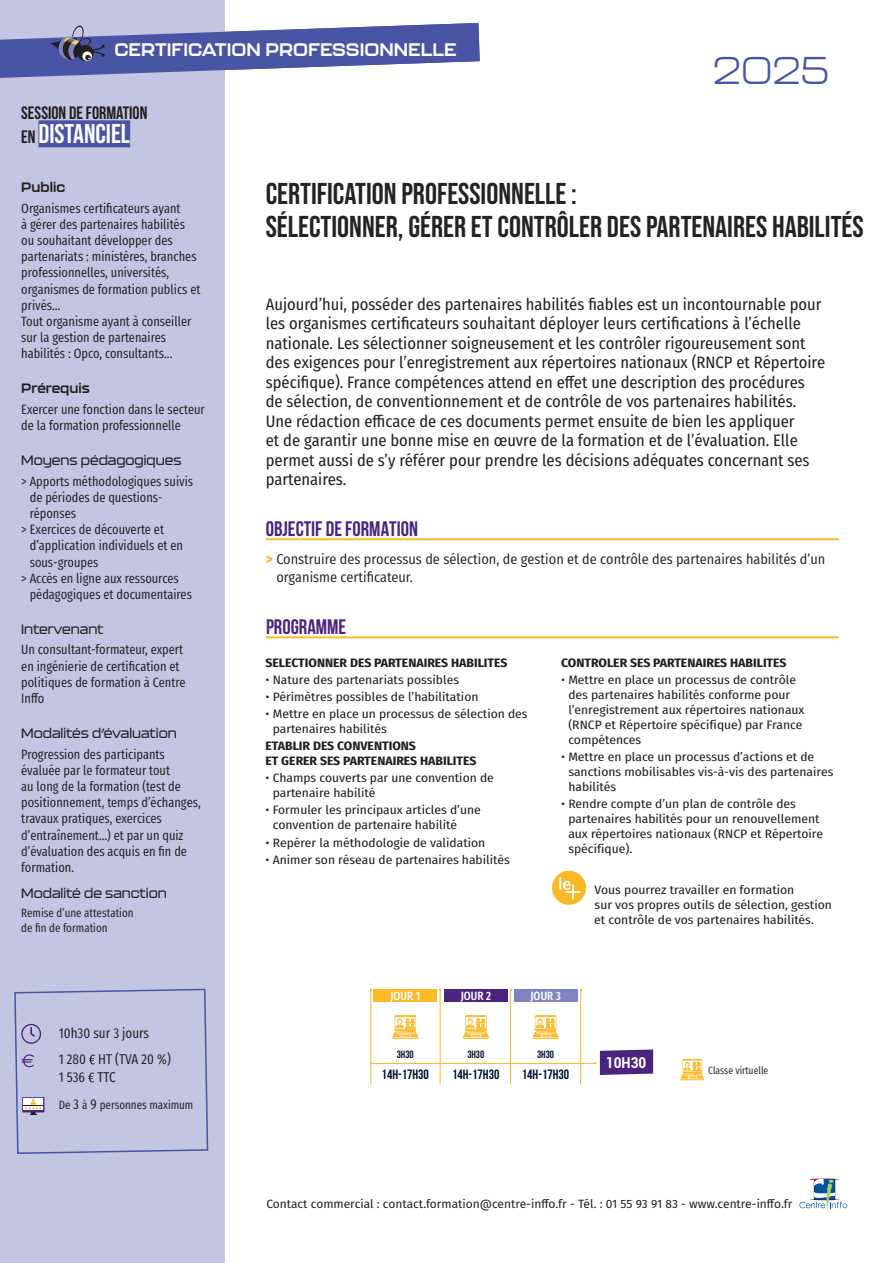
<style>
.page{position:relative;width:893px;height:1263px;background:#fff}
.page>*{position:absolute;margin:0;border:0;box-sizing:border-box;transform-origin:0 0}
.t1{font:300 38.4px "Kallisto";color:#4955a4}
.t2{font:30px/33px "Bebas Neue";color:#232322}
.t3{font:27px "Bebas Neue";color:#fff}
.t4{font:700 21px "Bebas Neue";color:#4b2480}
.t5{font:700 18px "Kallisto";color:#fff}
.t6{font:18px "Bebas Neue";color:#231f20}
.t7{font:16.5px/19.5px "Fira Sans Condensed";color:#231f20}
.t8{font:700 condensed 14.85px "Roboto";color:#fff}
.t9{font:14.25px/18px "Fira Sans Condensed";color:#231f20}
.t10{font:14.25px/26.5px "Fira Sans Compressed";color:#231f20}
.t11{font:13.5px/16.2px "Fira Sans Compressed";color:#231f20}
.t12{font:500 13.5px "Kallisto";color:#231f20}
.t13{font:700 13.5px "Bebas Neue";color:#001231}
.t14{font:700 13.5px "Kallisto";color:#231f20}
.t15{font:12.15px/15px "Fira Sans Condensed";color:#231f20;scale:1.11 1}
.t16{font:700 12.15px/15px "Fira Sans Condensed";color:#231f20;scale:1.11 1}
.t17{font:12px "Fira Sans";color:#231f20}
.t18{font:12px/14.4px "Fira Sans Compressed";color:#231f20}
.t19{font:500 12px "Fira Sans Compressed";letter-spacing:.01em;color:#fff}
.t20{font:10.5px "Fira Sans Compressed";color:#231f20}
.t21{font:700 10.5px "Bebas Neue";color:#001231}
.s1{font-size:18px;color:#231f20}
.s2{font-size:14.25px}
.s3{font-weight:800;color:#fcb825}
</style>
<div class="page">
<hr style="left:440px;top:989px;width:1px;height:95px;background:#fcb825">
<hr style="left:580px;top:989px;width:1px;height:95px;background:#fcb825">
<hr style="left:510px;top:989px;width:1px;height:95px;background:#fcb825">
<hr style="left:371px;top:989px;width:1px;height:95px;background:#fcb825">
<div style="left:374px;top:989px;width:63px;height:12px;background:#fcb825"></div>
<div style="left:444px;top:989px;width:63px;height:12px;background:#4b2480"></div>
<div style="left:514px;top:989px;width:63px;height:12px;background:#7f84c0"></div>
<svg style="left:392px;top:1015px;width:27px;height:24px"></svg>
<svg style="left:462px;top:1015px;width:27px;height:24px"></svg>
<svg style="left:532px;top:1015px;width:27px;height:24px"></svg>
<svg style="left:680px;top:1059px;width:24px;height:21px"></svg>
<hr style="left:370px;top:1063px;width:225px;height:1px;background:#fcb825">
<svg style="left:594px;top:1049px;width:59px;height:26px;background:#684794"></svg>
<hr style="left:266px;top:637px;width:573px;height:1px;background:#fcb825">
<hr style="left:266px;top:539px;width:573px;height:1px;background:#fcb825">
<div style="left:0;top:0;width:225px;height:1263px;background:#c3c5e2"></div>
<svg style="left:0;top:23px;width:480px;height:55px"></svg>
<svg style="left:799px;top:1179px;width:48px;height:29px"></svg>
<div style="left:38px;top:120px;width:92px;height:27px;background:#4955a4"></div>
<svg style="left:14px;top:988px;width:195px;height:166px"></svg>
<div style="left:552px;top:871px;width:34px;height:34px;background:#fcb825;border-radius:50%"></div>
<svg style="left:559px;top:877px;width:22px;height:22px"></svg>
<h3 class="t5" style="left:114px;top:38px;width:344px">CERTIFICATION PROFESSIONNELLE</h3>
<h3 class="t6" style="left:21px;top:103px;width:128px">SESSION DE FORMATION</h3>
<h3 class="t3" style="left:21px;top:118px;width:110px"><span class="s1">EN</span> DISTANCIEL</h3>
<h1 class="t1" style="left:713px;top:48px;width:118px">2025</h1>
<p class="t14" style="left:21px;top:179px;width:46px">Public</p>
<p class="t11" style="left:21px;top:199px;width:181px">Organismes certificateurs ayant<br>à gérer des partenaires habilités ou souhaitant développer des partenariats : ministères, branches professionnelles, universités, organismes de formation publics et privés…<br>Tout organisme ayant à conseiller sur la gestion de partenaires habilités : Opco, consultants...</p>
<p class="t14" style="left:21px;top:380px;width:70px">Prérequis</p>
<p class="t11" style="left:21px;top:401px;width:185px">Exercer une fonction dans le secteur de la formation professionnelle</p>
<p class="t12" style="left:21px;top:452px;width:162px">Moyens pédagogiques</p>
<p class="t11" style="left:21px;top:472px;width:173px">&gt; Apports méthodologiques suivis</p>
<p class="t11" style="left:30px;top:489px;width:134px">de périodes de questions-</p>
<p class="t11" style="left:30px;top:505px;width:48px">réponses</p>
<p class="t11" style="left:21px;top:521px;width:144px">&gt; Exercices de découverte et</p>
<p class="t11" style="left:30px;top:537px;width:155px">d’application individuels et en</p>
<p class="t11" style="left:30px;top:553px;width:70px">sous-groupes</p>
<p class="t11" style="left:21px;top:570px;width:159px">&gt; Accès en ligne aux ressources</p>
<p class="t11" style="left:30px;top:586px;width:164px">pédagogiques et documentaires</p>
<p class="t12" style="left:21px;top:621px;width:84px">Intervenant</p>
<p class="t11" style="left:21px;top:641px;width:166px">Un consultant-formateur, expert en ingénierie de certification et politiques de formation à Centre<br>Inffo</p>
<p class="t12" style="left:21px;top:725px;width:157px">Modalités d’évaluation</p>
<p class="t11" style="left:21px;top:745px;width:181px">Progression des participants évaluée par le formateur tout<br>au long de la formation (test de positionnement, temps d’échanges, travaux pratiques, exercices d’entraînement…) et par un quiz d’évaluation des acquis en fin de formation.</p>
<p class="t12" style="left:21px;top:885px;width:147px">Modalité de sanction</p>
<p class="t18" style="left:21px;top:905px;width:114px">Remise d’une attestation de fin de formation</p>
<p class="t10" style="left:59px;top:1019px;width:114px">10h30 sur 3 jours<br>1 280 HT (TVA 20 %)</p>
<p class="t10" style="left:59px;top:1064px;width:58px">1 536 TTC</p>
<p class="t18" style="left:59px;top:1097px;width:136px">De <span class="s2">3</span> à <span class="s2">9</span> personnes maximum</p>
<h2 class="t2" style="left:266px;top:177px;width:599px">CERTIFICATION PROFESSIONNELLE :<br>SÉLECTIONNER, GÉRER ET CONTRÔLER DES PARTENAIRES HABILITÉS</h2>
<p class="t7" style="left:266px;top:294px;width:561px">Aujourd’hui, posséder des partenaires habilités fiables est un incontournable pour les organismes certificateurs souhaitant déployer leurs certifications à l’échelle nationale. Les sélectionner soigneusement et les contrôler rigoureusement sont des exigences pour l’enregistrement aux répertoires nationaux (RNCP et Répertoire spécifique). France compétences attend en effet une description des procédures de sélection, de conventionnement et de contrôle de vos partenaires habilités.<br>Une rédaction efficace de ces documents permet ensuite de bien les appliquer<br>et de garantir une bonne mise en œuvre de la formation et de l’évaluation. Elle permet aussi de s’y référer pour prendre les décisions adéquates concernant ses partenaires.</p>
<h3 class="t4" style="left:266px;top:517px;width:154px">OBJECTIF DE FORMATION</h3>
<p class="t9" style="left:276px;top:550px;width:550px;text-indent:-11px"><span class="s3">&gt;</span> Construire des processus de sélection, de gestion et de contrôle des partenaires habilités d’un organisme certificateur.</p>
<h3 class="t4" style="left:266px;top:615px;width:82px">PROGRAMME</h3>
<p class="t16" style="left:265px;top:654px;width:220px">SELECTIONNER DES PARTENAIRES HABILITES</p>
<p class="t15" style="left:265px;top:672px;width:176px">• Nature des partenariats possibles</p>
<p class="t15" style="left:265px;top:689px;width:193px">• Périmètres possibles de l’habilitation</p>
<p class="t15" style="left:273px;top:706px;width:231px;text-indent:-7px">• Mettre en place un processus de sélection des partenaires habilités</p>
<p class="t16" style="left:265px;top:738px;width:192px">ETABLIR DES CONVENTIONS<br>ET GERER SES PARTENAIRES HABILITES</p>
<p class="t15" style="left:273px;top:770px;width:201px;text-indent:-7px">• Champs couverts par une convention de partenaire habilité</p>
<p class="t15" style="left:273px;top:802px;width:189px;text-indent:-7px">• Formuler les principaux articles d’une convention de partenaire habilité</p>
<p class="t15" style="left:265px;top:834px;width:200px">• Repérer la méthodologie de validation</p>
<p class="t15" style="left:265px;top:852px;width:222px">• Animer son réseau de partenaires habilités</p>
<p class="t16" style="left:561px;top:654px;width:205px">CONTROLER SES PARTENAIRES HABILITES</p>
<p class="t15" style="left:568px;top:672px;width:214px;text-indent:-7px">• Mettre en place un processus de contrôle des partenaires habilités conforme pour l’enregistrement aux répertoires nationaux (RNCP et Répertoire spécifique) par France compétences</p>
<p class="t15" style="left:568px;top:749px;width:240px;text-indent:-7px">• Mettre en place un processus d’actions et de sanctions mobilisables vis-à-vis des partenaires habilités</p>
<p class="t15" style="left:568px;top:796px;width:231px;text-indent:-7px">• Rendre compte d’un plan de contrôle des partenaires habilités pour un renouvellement aux répertoires nationaux (RNCP et Répertoire spécifique).</p>
<p class="t15" style="left:594px;top:882px;width:216px">Vous pourrez travailler en formation<br>sur vos propres outils de sélection, gestion et contrôle de vos partenaires habilités.</p>
<p class="t19" style="left:390px;top:986px;width:31px">JOUR 1</p>
<p class="t19" style="left:461px;top:986px;width:32px">JOUR 2</p>
<p class="t19" style="left:530px;top:986px;width:32px">JOUR 3</p>
<p class="t21" style="left:397px;top:1048px;width:18px">3H30</p>
<p class="t21" style="left:467px;top:1048px;width:18px">3H30</p>
<p class="t21" style="left:537px;top:1048px;width:18px">3H30</p>
<p class="t13" style="left:382px;top:1067px;width:49px">14H-17H30</p>
<p class="t13" style="left:452px;top:1067px;width:49px">14H-17H30</p>
<p class="t13" style="left:522px;top:1067px;width:49px">14H-17H30</p>
<p class="t8" style="left:606px;top:1052px;width:42px">10H30</p>
<p class="t20" style="left:708px;top:1063px;width:62px">Classe virtuelle</p>
<p class="t17" style="left:266px;top:1195px;width:527px">Contact commercial : contact.formation@centre-inffo.fr - Tél. : 01 55 93 91 83 - www.centre-inffo.fr</p>
</div>
